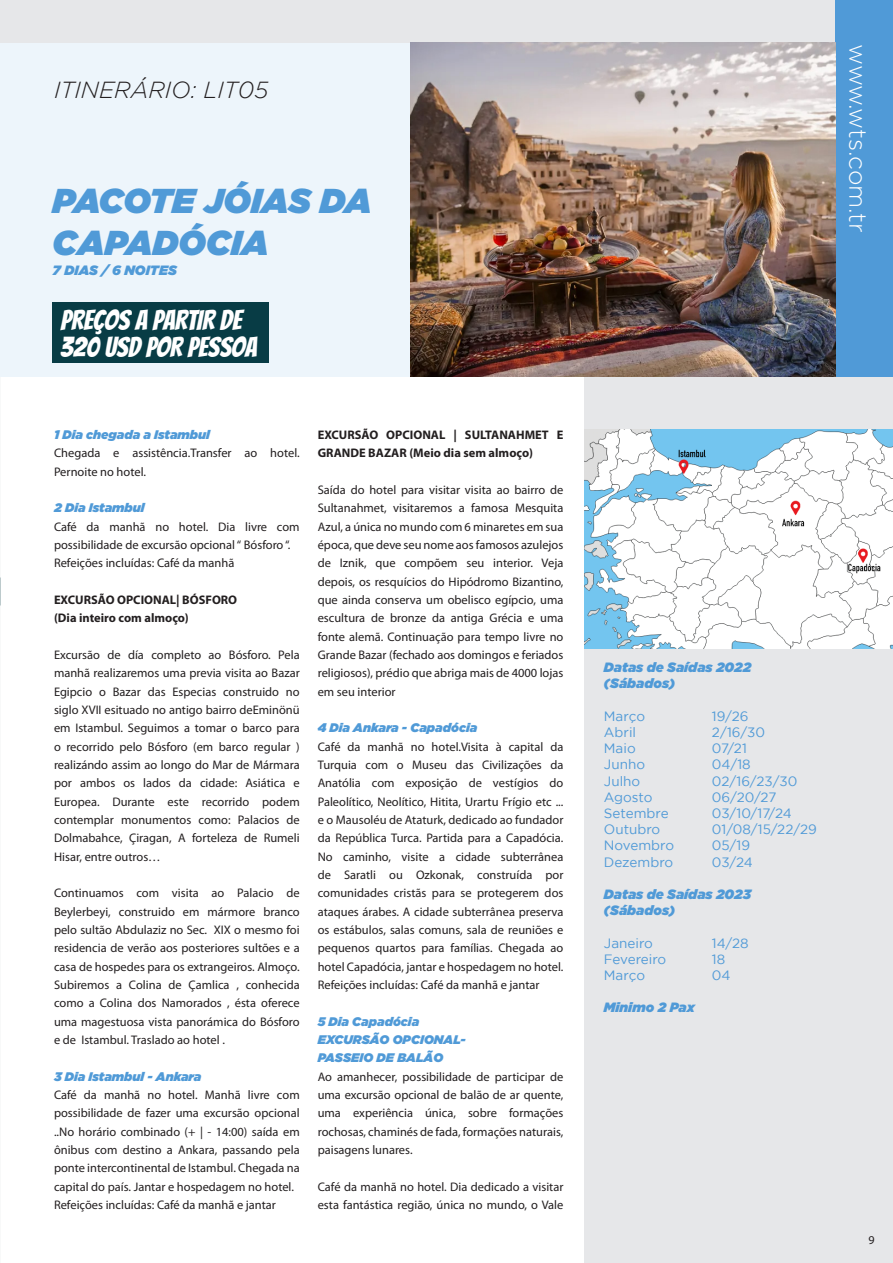
<style>
.page{position:relative;width:893px;height:1263px;background:#fff}
.page>*{position:absolute;margin:0;border:0;box-sizing:border-box;transform-origin:0 0}
.t1{font:italic 900 34.5px/41.4px "Gotham";color:#509ad7}
.t2{font:27.6px "Bangers";color:#fff}
.t3{font:300 24.3px "Gotham";color:#fff}
.t4{font:italic 300 23.25px "Gotham";color:#231f20}
.t5{font:13.5px "Gotham";color:#509ad7}
.t6{font:italic 900 13.5px "Gotham";color:#509ad7}
.t7{font:13.5px "Gotham";letter-spacing:-.02em;color:#509ad7}
.Default{font:12.45px/18.3px "Myriad Pro";color:#231f20;text-align:justify}
.Default-2{font:italic 900 12.45px "Gotham";color:#509ad7}
.Default-3{font:700 12.45px/18.3px "Myriad Pro";color:#231f20}
.t8{font:12px "Myriad Pro";color:#231f20}
</style>
<div class="page">
<div style="left:585px;top:376px;width:308px;height:887px;background:#e6e7e9"></div>
<div style="left:0;top:0;width:522px;height:376px;background:#edf5fb"></div>
<div style="left:0;top:0;width:893px;height:43px;background:#e6e7e9"></div>
<div style="left:835px;top:0;width:58px;height:376px;background:#509ad7"></div>
<img style="left:410px;top:43px;width:425px;height:333px">
<img style="left:585px;top:429px;width:308px;height:219px">
<div style="left:53px;top:302px;width:216px;height:60px;background:#083c45"></div>
<p class="t4" style="left:54px;top:77px;width:216px">ITINERÁRIO: LIT05</p>
<p class="t1" style="left:53px;top:179px;width:321px">PACOTE JÓIAS DA<br>CAPADÓCIA</p>
<p class="t6" style="left:53px;top:263px;width:126px">7 DIAS / 6 NOITES</p>
<p class="t2" style="left:61px;top:304px;width:182px">PREÇOS A PARTIR DE</p>
<p class="t2" style="left:61px;top:331px;width:198px">320 USD POR PESSOA</p>
<p class="Default-2" style="left:54px;top:427px;width:157px">1 Dia chegada a Istambul</p>
<p class="Default" style="left:54px;top:444px;width:247px">Chegada e assistência.Transfer ao hotel.<br>Pernoite no hotel.</p>
<p class="Default-2" style="left:54px;top:500px;width:92px">2 Dia Istambul</p>
<p class="Default" style="left:54px;top:517px;width:247px">Café da manhã no hotel. Dia livre com possibilidade de excursão opcional “ Bósforo “.</p>
<p class="Default" style="left:54px;top:554px;width:182px">Refeições incluídas: Café da manhã</p>
<p class="Default-3" style="left:54px;top:590px;width:185px">EXCURSÃO OPCIONAL| BÓSFORO</p>
<p class="Default-3" style="left:54px;top:608px;width:136px">(Dia inteiro com almoço)</p>
<p class="Default" style="left:54px;top:645px;width:247px">Excursão de día completo ao Bósforo. Pela manhã realizaremos uma previa visita ao Bazar Egipcio o Bazar das Especias construido no siglo XVII esituado no antigo bairro deEminönü em Istambul. Seguimos a tomar o barco para o recorrido pelo Bósforo (em barco regular ) realizándo assim ao longo do Mar de Mármara por ambos os lados da cidade: Asiática e Europea. Durante este recorrido podem contemplar monumentos como: Palacios de Dolmabahce, Çiragan, A forteleza de Rumeli Hisar, entre outros…</p>
<p class="Default" style="left:54px;top:884px;width:247px">Continuamos com visita ao Palacio de Beylerbeyi, construido em mármore branco pelo sultão Abdulaziz no Sec. XIX o mesmo foi residencia de verão aos posteriores sultões e a casa de hospedes para os extrangeiros. Almoço.<br>Subiremos a Colina de Çamlica , conhecida como a Colina dos Namorados , ésta oferece uma magestuosa vista panorámica do Bósforo e de Istambul. Traslado ao hotel .</p>
<p class="Default-2" style="left:54px;top:1069px;width:149px">3 Dia Istambul - Ankara</p>
<p class="Default" style="left:54px;top:1085px;width:247px">Café da manhã no hotel. Manhã livre com possibilidade de fazer uma excursão opcional ..No horário combinado (+ | - 14:00) saída em ônibus com destino a Ankara, passando pela ponte intercontinental de Istambul. Chegada na capital do país. Jantar e hospedagem no hotel.</p>
<p class="Default" style="left:54px;top:1195px;width:223px">Refeições incluídas: Café da manhã e jantar</p>
<p class="Default-3" style="left:318px;top:425px;width:247px">EXCURSÃO OPCIONAL | SULTANAHMET E<br>GRANDE BAZAR (Meio dia sem almoço)</p>
<p class="Default" style="left:318px;top:480px;width:247px">Saída do hotel para visitar visita ao bairro de Sultanahmet, visitaremos a famosa Mesquita Azul, a única no mundo com 6 minaretes em sua época, que deve seu nome aos famosos azulejos de Iznik, que compõem seu interior. Veja depois, os resquícios do Hipódromo Bizantino, que ainda conserva um obelisco egípcio, uma escultura de bronze da antiga Grécia e uma fonte alemã. Continuação para tempo livre no Grande Bazar (fechado aos domingos e feriados religiosos), prédio que abriga mais de 4000 lojas em seu interior</p>
<p class="Default-2" style="left:318px;top:720px;width:161px">4 Dia Ankara - Capadócia</p>
<p class="Default" style="left:318px;top:737px;width:247px">Café da manhã no hotel.Visita à capital da Turquia com o Museu das Civilizações da Anatólia com exposição de vestígios do Paleolítico, Neolítico, Hitita, Urartu Frígio etc ... e o Mausoléu de Ataturk, dedicado ao fundador da República Turca. Partida para a Capadócia.<br>No caminho, visite a cidade subterrânea de Saratli ou Ozkonak, construída por comunidades cristãs para se protegerem dos ataques árabes. A cidade subterrânea preserva os estábulos, salas comuns, sala de reuniões e pequenos quartos para famílias. Chegada ao hotel Capadócia, jantar e hospedagem no hotel.</p>
<p class="Default" style="left:318px;top:975px;width:223px">Refeições incluídas: Café da manhã e jantar</p>
<p class="Default-2" style="left:318px;top:1014px;width:103px">5 Dia Capadócia</p>
<p class="Default-2" style="left:318px;top:1032px;width:150px">EXCURSÃO OPCIONAL-</p>
<p class="Default-2" style="left:318px;top:1051px;width:127px">PASSEIO DE BALÃO</p>
<p class="Default" style="left:318px;top:1067px;width:247px">Ao amanhecer, possibilidade de participar de uma excursão opcional de balão de ar quente, uma experiência única, sobre formações rochosas, chaminés de fada, formações naturais, paisagens lunares.</p>
<p class="Default" style="left:318px;top:1177px;width:247px">Café da manhã no hotel. Dia dedicado a visitar esta fantástica região, única no mundo, o Vale</p>
<p class="t3" style="left:871px;top:44px;width:190px;rotate:90deg">www.wts.com.tr</p>
<p class="t6" style="left:604px;top:659px;width:149px">Datas de Saídas 2022</p>
<p class="t6" style="left:604px;top:676px;width:73px">(Sábados)</p>
<p class="t5" style="left:604px;top:708px;width:43px">Março</p>
<p class="t5" style="left:712px;top:708px;width:38px">19/26</p>
<p class="t5" style="left:604px;top:725px;width:34px">Abril</p>
<p class="t5" style="left:712px;top:725px;width:55px">2/16/30</p>
<p class="t5" style="left:604px;top:741px;width:33px">Maio</p>
<p class="t5" style="left:712px;top:741px;width:36px">07/21</p>
<p class="t5" style="left:604px;top:757px;width:43px">Junho</p>
<p class="t5" style="left:712px;top:757px;width:40px">04/18</p>
<p class="t5" style="left:604px;top:773px;width:38px">Julho</p>
<p class="t5" style="left:712px;top:773px;width:87px">02/16/23/30</p>
<p class="t5" style="left:604px;top:789px;width:50px">Agosto</p>
<p class="t5" style="left:712px;top:789px;width:66px">06/20/27</p>
<p class="t5" style="left:604px;top:806px;width:66px">Setembre</p>
<p class="t5" style="left:712px;top:806px;width:82px">03/10/17/24</p>
<p class="t5" style="left:604px;top:822px;width:58px">Outubro</p>
<p class="t5" style="left:712px;top:822px;width:106px">01/08/15/22/29</p>
<p class="t5" style="left:604px;top:838px;width:72px">Novembro</p>
<p class="t5" style="left:712px;top:838px;width:40px">05/19</p>
<p class="t5" style="left:604px;top:854px;width:71px">Dezembro</p>
<p class="t5" style="left:712px;top:854px;width:43px">03/24</p>
<p class="t6" style="left:604px;top:886px;width:149px">Datas de Saídas 2023</p>
<p class="t6" style="left:604px;top:902px;width:73px">(Sábados)</p>
<p class="t5" style="left:604px;top:935px;width:51px">Janeiro</p>
<p class="t5" style="left:712px;top:935px;width:38px">14/28</p>
<p class="t7" style="left:604px;top:951px;width:64px">Fevereiro</p>
<p class="t5" style="left:712px;top:951px;width:15px">18</p>
<p class="t5" style="left:604px;top:968px;width:43px">Março</p>
<p class="t5" style="left:712px;top:968px;width:20px">04</p>
<p class="t6" style="left:604px;top:1000px;width:92px">Minimo 2 Pax</p>
<p class="t8" style="left:869px;top:1232px;width:8px">9</p>
</div>
